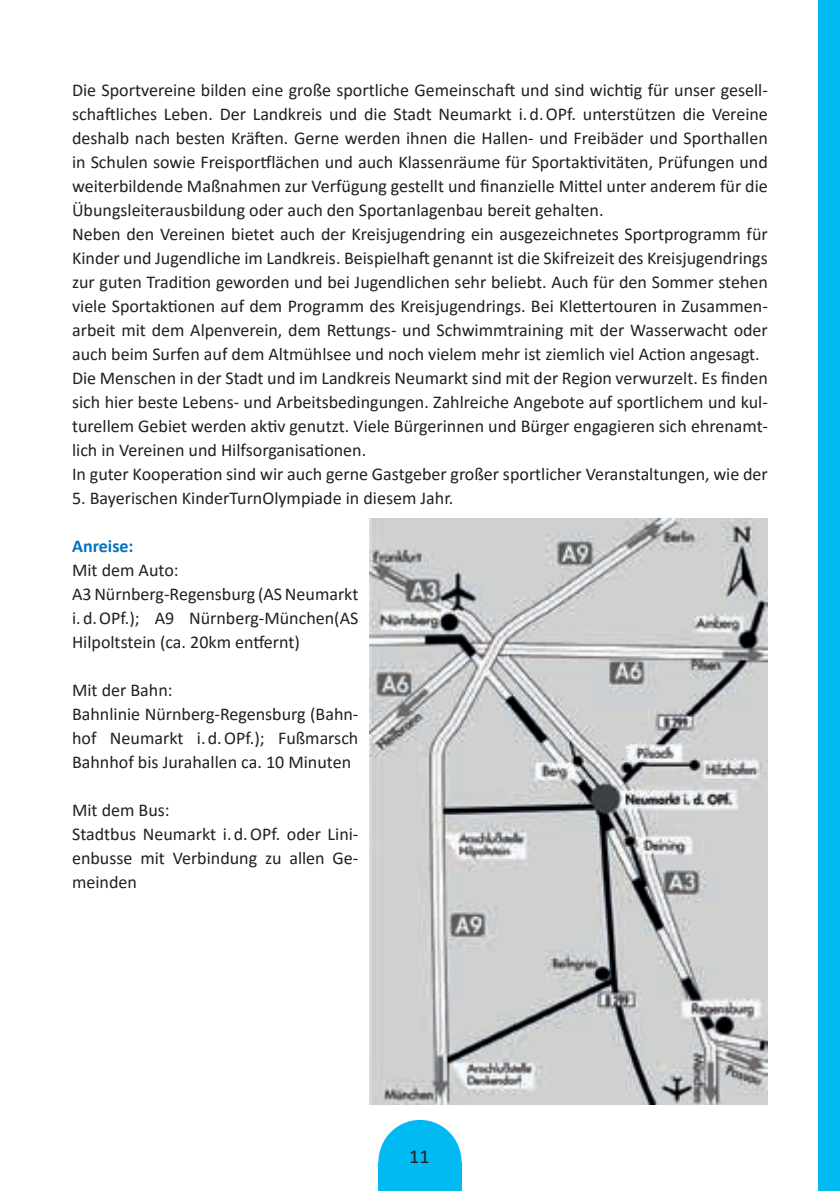
<style>
.page{position:relative;width:840px;height:1191px;background:#fff}
.page>*{position:absolute;margin:0;border:0;box-sizing:border-box;transform-origin:0 0}
.t1{font:20px "Calibri";color:#231f20}
.Grußworte{font:18px/24px "Calibri";color:#231f20;text-align:justify}
.Sub-Ü-2{font:700 18px "Calibri";color:#0073bc}
</style>
<div class="page">
<svg style="left:378px;top:1120px;width:83px;height:71px;background:#20c2f2"></svg>
<div style="left:817px;top:0;width:22px;height:1191px;background:#00baf1"></div>
<img style="left:369px;top:518px;width:398px;height:586px">
<p class="Grußworte" style="left:72px;top:78px;width:697px">Die Sportvereine bilden eine große sportliche Gemeinschaft und sind wichtig für unser gesell&shy;schaftliches Leben. Der Landkreis und die Stadt Neumarkt i. d. OPf. unterstützen die Vereine deshalb nach besten Kräften. Gerne werden ihnen die Hallen- und Freibäder und Sporthallen in Schulen sowie Freisportflächen und auch Klassenräume für Sportaktivitäten, Prüfungen und weiterbildende Maßnahmen zur Verfügung gestellt und finanzielle Mittel unter anderem für die Übungsleiterausbildung oder auch den Sportanlagenbau bereit gehalten.</p>
<p class="Grußworte" style="left:72px;top:221px;width:697px">Neben den Vereinen bietet auch der Kreisjugendring ein ausgezeichnetes Sportprogramm für Kinder und Jugendliche im Landkreis. Beispielhaft genannt ist die Skifreizeit des Kreisjugendrings zur guten Tradition geworden und bei Jugendlichen sehr beliebt. Auch für den Sommer stehen viele Sportaktionen auf dem Programm des Kreisjugendrings. Bei Klettertouren in Zusammen&shy;arbeit mit dem Alpenverein, dem Rettungs- und Schwimmtraining mit der Wasserwacht oder auch beim Surfen auf dem Altmühlsee und noch vielem mehr ist ziemlich viel Action angesagt.</p>
<p class="Grußworte" style="left:72px;top:365px;width:697px">Die Menschen in der Stadt und im Landkreis Neumarkt sind mit der Region verwurzelt. Es finden sich hier beste Lebens- und Arbeitsbedingungen. Zahlreiche Angebote auf sportlichem und kul&shy;turellem Gebiet werden aktiv genutzt. Viele Bürgerinnen und Bürger engagieren sich ehrenamt&shy;lich in Vereinen und Hilfsorganisationen.</p>
<p class="Grußworte" style="left:72px;top:461px;width:697px">In guter Kooperation sind wir auch gerne Gastgeber großer sportlicher Veranstaltungen, wie der</p>
<p class="Grußworte" style="left:72px;top:485px;width:382px">5. Bayerischen KinderTurnOlympiade in diesem Jahr.</p>
<p class="Sub-Ü-2" style="left:72px;top:533px;width:63px">Anreise:</p>
<p class="Grußworte" style="left:72px;top:557px;width:108px">Mit dem Auto:</p>
<p class="Grußworte" style="left:72px;top:581px;width:288px">A3 Nürnberg-Regensburg (AS Neumarkt i. d. OPf.); A9 Nürnberg-München(AS Hilpoltstein (ca. 20km entfernt)</p>
<p class="Grußworte" style="left:72px;top:677px;width:102px">Mit der Bahn:</p>
<p class="Grußworte" style="left:72px;top:701px;width:288px">Bahnlinie Nürnberg-Regensburg (Bahn&shy;hof Neumarkt i. d. OPf.); Fußmarsch Bahnhof bis Jurahallen ca. 10 Minuten</p>
<p class="Grußworte" style="left:72px;top:797px;width:99px">Mit dem Bus:</p>
<p class="Grußworte" style="left:72px;top:821px;width:288px">Stadtbus Neumarkt i. d. OPf. oder Lini&shy;enbusse mit Verbindung zu allen Ge&shy;meinden</p>
<p class="t1" style="left:409px;top:1142px;width:22px">11</p>
</div>
